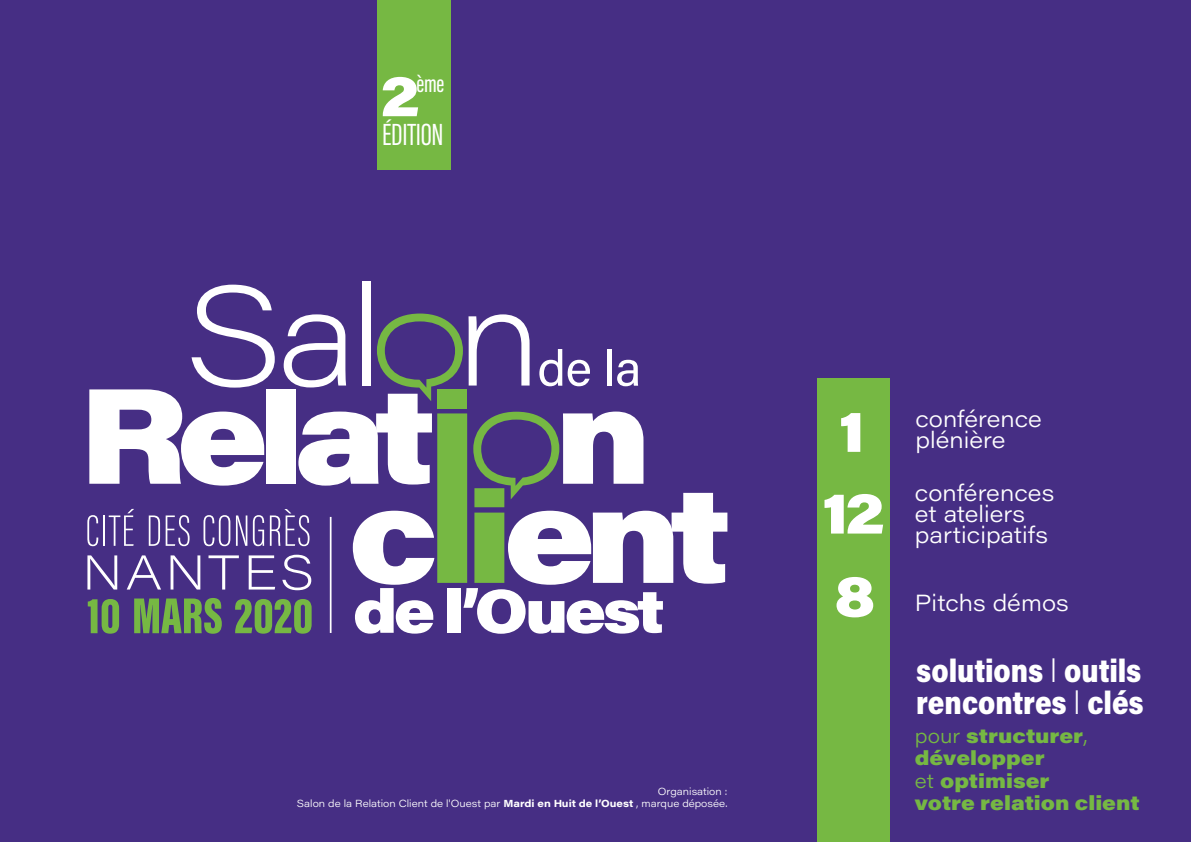
<style>
.page{position:relative;width:1191px;height:842px;background:#462e84}
.page>*{position:absolute;margin:0;border:0;box-sizing:border-box;transform-origin:0 0}
.t1{font:900 58px "Acumin Pro Wide";color:#fff}
.t2{font:900 57.6px "Acumin Pro Wide";color:#fff}
.t3{font:900 32.4px/32.4px "Acumin Pro Semi Cond";color:#fff;scale:.9 1}
.t4{font:31.6px "Acumin Pro Extra Cond";letter-spacing:-.01em;color:#fff}
.t5{font:28.7px "Acumin Pro Extra Cond";letter-spacing:-.01em;color:#fff}
.t6{font:500 24.5px "Acumin Pro Extra Cond";color:#fff}
.t7{font:300 22.9px/21px "Acumin Pro Wide";color:#fff}
.t8{font:900 20px/22.1px "Acumin Pro Wide";color:#76b843}
.t9{font:300 10.1px/12.1px "Acumin Pro Wide";color:#fff;text-align:right}
.s1{font-weight:700}
.s2{font-weight:300}
</style>
<div class="page">
<div style="left:363px;top:281px;width:8px;height:104px;background:#fff"></div>
<svg style="left:87px;top:285px;width:640px;height:349px"></svg>
<div style="left:378px;top:0;width:73px;height:170px;background:#76b843"></div>
<div style="left:817px;top:378px;width:72px;height:464px;background:#76b843"></div>
<h2 class="t2" style="left:380px;top:53px;width:41px">2</h2>
<h3 class="t6" style="left:416px;top:69px;width:29px">ème</h3>
<h3 class="t4" style="left:382px;top:116px;width:63px">ÉDITION</h3>
<h3 class="t5" style="left:385px;top:121px;width:57px">ÉDITION</h3>
<p class="t9" style="left:297px;top:785px;width:432px">Organisation :<br>Salon de la Relation Client de l'Ouest par <span class="s1">Mardi en Huit de l’Ouest</span> , marque déposée.</p>
<h1 class="t1" style="left:839px;top:388px;width:27px">1</h1>
<h3 class="t7" style="left:915px;top:408px;width:128px">conférence plénière</h3>
<h1 class="t1" style="left:822px;top:470px;width:64px">12</h1>
<h3 class="t7" style="left:915px;top:481px;width:141px">conférences et ateliers participatifs</h3>
<h1 class="t1" style="left:834px;top:553px;width:42px">8</h1>
<h3 class="t7" style="left:915px;top:591px;width:155px">Pitchs démos</h3>
<h3 class="t3" style="left:916px;top:653px;width:254px">solutions <span class="s2">l</span> outils rencontres <span class="s2">l</span> clés</h3>
<h3 class="t8" style="left:915px;top:724px;width:226px"><span class="s2">pour</span> structurer<span class="s2">, </span>développer<br><span class="s2">et</span> optimiser<br>votre relation client</h3>
</div>
